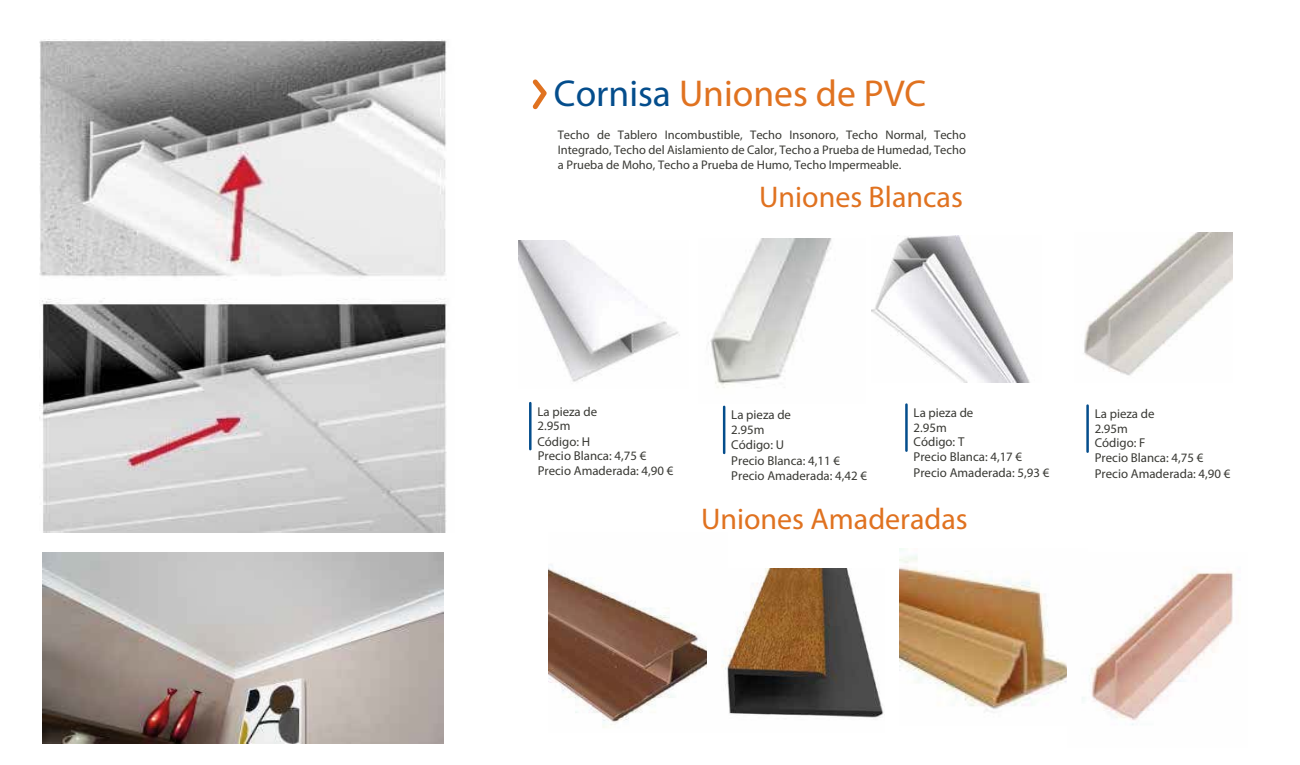
<style>
.page{position:relative;width:1300px;height:765px;background:#fff}
.page>*{position:absolute;margin:0;border:0;box-sizing:border-box;transform-origin:0 0}
.t1{font:italic 37.5px "Montserrat";color:#e07220}
.t2{font:italic 30px "Montserrat";color:#e07220}
.t3{font:300 12.88px/15.4px "Montserrat";color:#393934}
.t4{font:500 12.88px "Montserrat";color:#393934}
.t5{font:300 12.5px/15px "Montserrat";color:#393934;text-align:justify}
.s1{font-weight:900;font-style:normal;color:#044d8c}
.s2{font-weight:300}
.s3{font-weight:500}
</style>
<div class="page">
<svg style="left:532px;top:79px;width:15px;height:30px"></svg>
<hr style="left:529px;top:403px;width:2px;height:46px;background:#044d8c">
<hr style="left:723px;top:407px;width:2px;height:46px;background:#044d8c">
<hr style="left:905px;top:405px;width:3px;height:46px;background:#044d8c">
<img style="left:518px;top:241px;width:162px;height:141px">
<img style="left:708px;top:239px;width:124px;height:149px">
<img style="left:872px;top:236px;width:158px;height:147px">
<img style="left:1084px;top:232px;width:149px;height:144px">
<hr style="left:1086px;top:406px;width:3px;height:46px;background:#044d8c">
<img style="left:548px;top:565px;width:159px;height:163px">
<img style="left:900px;top:549px;width:167px;height:163px">
<img style="left:721px;top:569px;width:163px;height:149px">
<img style="left:1082px;top:571px;width:153px;height:154px">
<img style="left:39px;top:39px;width:408px;height:493px">
<img style="left:42px;top:552px;width:401px;height:191px">
<h1 class="t1" style="left:554px;top:71px;width:374px"><span class="s1">Cornisa</span> Uniones de PVC</h1>
<p class="t5" style="left:558px;top:127px;width:410px">Techo de Tablero Incombustible, Techo Insonoro, Techo Normal, Techo Integrado, Techo del Aislamiento de Calor, Techo a Prueba de Humedad, Techo a Prueba de Moho, Techo a Prueba de Humo, Techo Impermeable.</p>
<h2 class="t2" style="left:759px;top:179px;width:205px">Uniones Blancas</h2>
<p class="t4" style="left:537px;top:403px;width:61px">La pieza de</p>
<p class="t4" style="left:537px;top:433px;width:54px">Código: <span class="s2">H</span></p>
<p class="t3" style="left:537px;top:418px;width:35px">2.95m</p>
<p class="t3" style="left:538px;top:447px;width:137px">Precio Blanca: 4,75 €<br>Precio Amaderada: 4,90 €</p>
<p class="t4" style="left:731px;top:407px;width:61px">La pieza de</p>
<p class="t3" style="left:731px;top:437px;width:137px"><span class="s3">Código:</span> U<br>Precio Blanca: 4,11 €<br>Precio Amaderada: 4,42 €</p>
<p class="t3" style="left:731px;top:422px;width:35px">2.95m</p>
<p class="t4" style="left:913px;top:405px;width:61px">La pieza de</p>
<p class="t3" style="left:913px;top:434px;width:137px"><span class="s3">Código:</span> T<br>Precio Blanca: 4,17 €<br>Precio Amaderada: 5,93 €</p>
<p class="t3" style="left:913px;top:419px;width:35px">2.95m</p>
<h2 class="t2" style="left:701px;top:500px;width:268px">Uniones Amaderadas</h2>
<p class="t4" style="left:1095px;top:406px;width:61px">La pieza de</p>
<p class="t3" style="left:1095px;top:435px;width:137px"><span class="s3">Código:</span> F<br>Precio Blanca: 4,75 €<br>Precio Amaderada: 4,90 €</p>
<p class="t3" style="left:1095px;top:420px;width:35px">2.95m</p>
</div>
